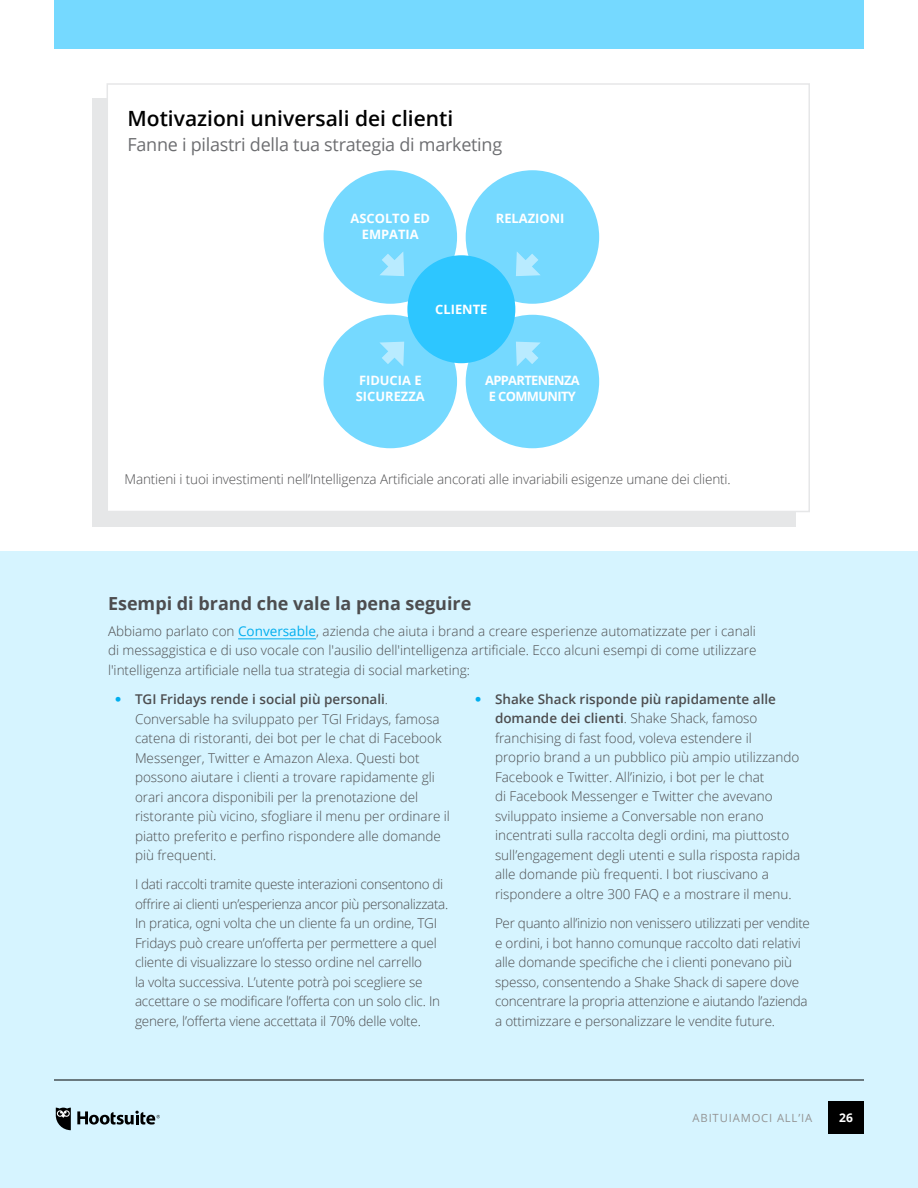
<style>
.page{position:relative;width:918px;height:1188px;background:#fff}
.page>*{position:absolute;margin:0;border:0;box-sizing:border-box;transform-origin:0 0}
.t1{font:600 21px "Open Sans";color:#000}
.t2{font:18px "Open Sans";letter-spacing:-.015em;color:#6d6e71}
.t3{font:700 18px "Open Sans";color:#4d4d4f}
.t4{font:300 13.5px/19.5px "Open Sans";color:#4d4d4f}
.t5{font:700 12.9px/15.5px "Open Sans";color:#fff;text-align:center}
.t6{font:700 12.9px/15.5px "Open Sans";letter-spacing:-.05em;color:#fff}
.t7{font:700 12px "Open Sans";color:#fff}
.t8{font:11.25px "Open Sans";letter-spacing:.075em;color:#949494}
.s1{font-weight:400;color:#00aeef}
.s2{font-weight:600}
</style>
<div class="page">
<div style="left:0;top:551px;width:918px;height:637px;background:#d6f4ff"></div>
<hr style="left:238px;top:639px;width:78px;height:1px;background:#00aeef">
<div style="left:92px;top:98px;width:704px;height:429px;background:#e6e7e8"></div>
<div style="left:107px;top:83px;width:703px;height:429px;background:#fff;border:2px solid #e6e7e8"></div>
<div style="left:324px;top:170px;width:133px;height:134px;background:#75d9ff;border-radius:50%"></div>
<div style="left:324px;top:315px;width:133px;height:133px;background:#75d9ff;border-radius:50%"></div>
<div style="left:466px;top:170px;width:133px;height:134px;background:#75d9ff;border-radius:50%"></div>
<div style="left:466px;top:315px;width:133px;height:133px;background:#75d9ff;border-radius:50%"></div>
<div style="left:407px;top:255px;width:108px;height:108px;background:#2dc6ff;border-radius:50%"></div>
<svg style="left:516px;top:252px;width:24px;height:24px"></svg>
<svg style="left:516px;top:341px;width:25px;height:25px"></svg>
<svg style="left:380px;top:252px;width:25px;height:24px"></svg>
<svg style="left:380px;top:341px;width:25px;height:25px"></svg>
<div style="left:54px;top:0;width:810px;height:49px;background:#75d9ff"></div>
<hr style="left:54px;top:1080px;width:810px;height:1px;background:#000">
<svg style="left:56px;top:1108px;width:15px;height:22px"></svg>
<svg style="left:77px;top:1111px;width:83px;height:14px"></svg>
<div style="left:828px;top:1101px;width:36px;height:33px;background:#000"></div>
<h1 class="t1" style="left:128px;top:104px;width:327px">Motivazioni universali dei clienti</h1>
<h2 class="t2" style="left:128px;top:132px;width:376px">Fanne i pilastri della tua strategia di marketing</h2>
<p class="t5" style="left:351px;top:211px;width:81px">ASCOLTO ED<br>EMPATIA</p>
<p class="t5" style="left:496px;top:211px;width:70px">RELAZIONI</p>
<p class="t5" style="left:435px;top:301px;width:54px">CLIENTE</p>
<p class="t5" style="left:356px;top:373px;width:70px;text-align:left">FIDUCIA E<br>SICUREZZA</p>
<p class="t6" style="left:485px;top:373px;width:96px">APPARTENENZA<br>E COMMUNITY</p>
<p class="t4" style="left:125px;top:469px;width:608px">Mantieni i tuoi investimenti nell’Intelligenza Artificiale ancorati alle invariabili esigenze umane dei clienti.</p>
<h2 class="t3" style="left:108px;top:590px;width:365px">Esempi di brand che vale la pena seguire</h2>
<p class="t4" style="left:108px;top:621px;width:650px;text-align:justify">Abbiamo parlato con <span class="s1">Conversable</span>, azienda che aiuta i brand a creare esperienze automatizzate per i canali di messaggistica e di uso vocale con l'ausilio dell'intelligenza artificiale. Ecco alcuni esempi di come utilizzare l'intelligenza artificiale nella tua strategia di social marketing:</p>
<p class="t4" style="left:135px;top:689px;width:316px"><span class="s2">TGI Fridays rende i social più personali</span>.<br>Conversable ha sviluppato per TGI Fridays, famosa catena di ristoranti, dei bot per le chat di Facebook Messenger, Twitter e Amazon Alexa. Questi bot possono aiutare i clienti a trovare rapidamente gli orari ancora disponibili per la prenotazione del ristorante più vicino, sfogliare il menu per ordinare il piatto preferito e perfino rispondere alle domande più frequenti.</p>
<p class="t4" style="left:135px;top:874px;width:315px">I dati raccolti tramite queste interazioni consentono di offrire ai clienti un’esperienza ancor più personalizzata.<br>In pratica, ogni volta che un cliente fa un ordine, TGI Fridays può creare un’offerta per permettere a quel cliente di visualizzare lo stesso ordine nel carrello<br>la volta successiva. L’utente potrà poi scegliere se accettare o se modificare l’offerta con un solo clic. In genere, l’offerta viene accettata il 70% delle volte.</p>
<p class="t4" style="left:495px;top:689px;width:307px"><span class="s2">Shake Shack risponde più rapidamente alle domande dei clienti</span>. Shake Shack, famoso franchising di fast food, voleva estendere il proprio brand a un pubblico più ampio utilizzando Facebook e Twitter. All’inizio, i bot per le chat<br>di Facebook Messenger e Twitter che avevano sviluppato insieme a Conversable non erano incentrati sulla raccolta degli ordini, ma piuttosto sull’engagement degli utenti e sulla risposta rapida alle domande più frequenti. I bot riuscivano a rispondere a oltre 300 FAQ e a mostrare il menu.</p>
<p class="t4" style="left:495px;top:913px;width:317px">Per quanto all’inizio non venissero utilizzati per vendite e ordini, i bot hanno comunque raccolto dati relativi alle domande specifiche che i clienti ponevano più spesso, consentendo a Shake Shack di sapere dove concentrare la propria attenzione e aiutando l’azienda a ottimizzare e personalizzare le vendite future.</p>
<p class="t8" style="left:693px;top:1110px;width:8px">Abit</p>
<p class="t8" style="left:720px;top:1110px;width:94px">uiamoci all’IA</p>
<p class="t7" style="left:839px;top:1109px;width:15px">26</p>
</div>
